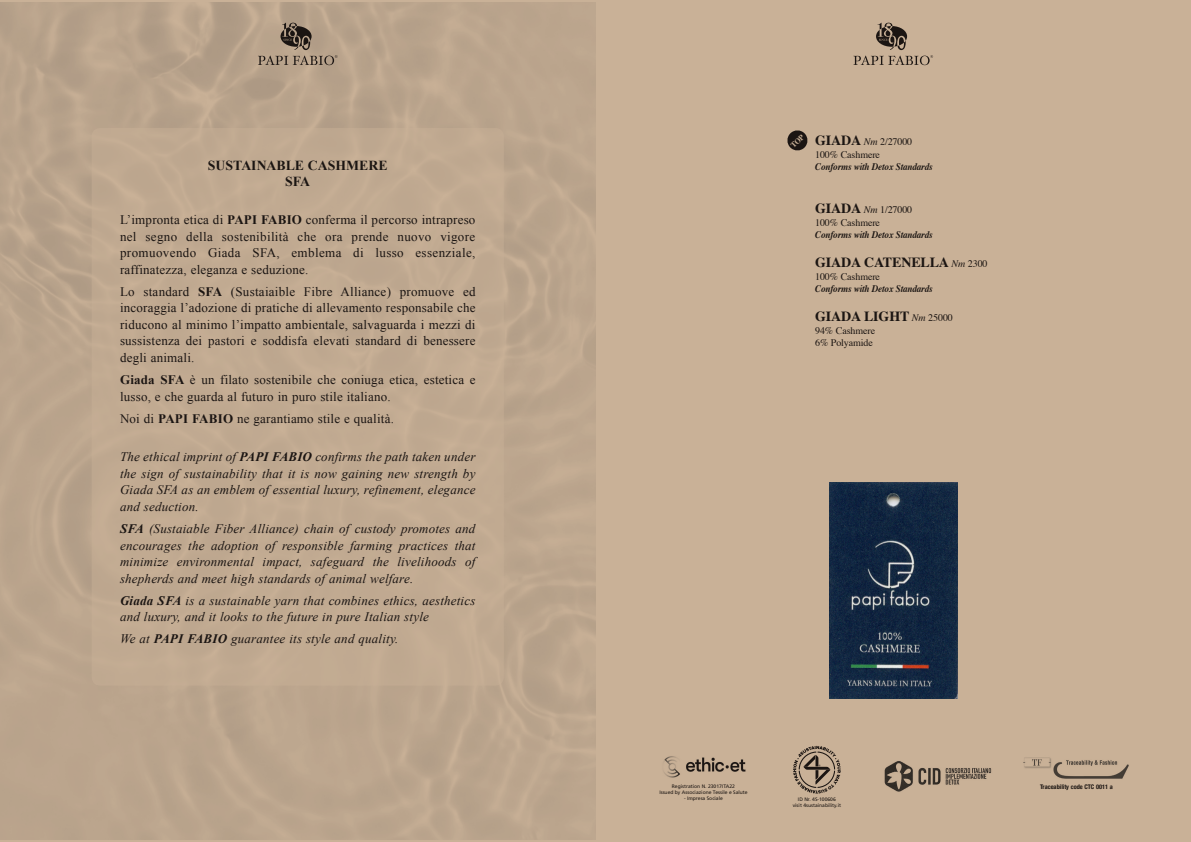
<style>
.page{position:relative;width:1191px;height:842px;background:#fff}
.page>*{position:absolute;margin:0;border:0;box-sizing:border-box;transform-origin:0 0}
.t1{font:700 14px "Times";letter-spacing:-.01em;color:#231f20}
.t2{font:700 13.8px/16px "Times New Roman";color:#231f20;text-align:center}
.t3{font:13px/16.5px "Times New Roman";letter-spacing:.015em;color:#231f20;text-align:justify}
.t4{font:italic 13px/16.5px "Times New Roman";letter-spacing:.015em;color:#231f20;text-align:justify}
.t5{font:10px/12.5px "Times";letter-spacing:-.01em;color:#231f20}
.t6{font:italic 700 10px "Times";letter-spacing:-.01em;color:#231f20;scale:.9 1}
.t7{font:700 condensed 6.3px "Helvetica Neue";color:#231f20}
.t8{font:5px/6px "Frutiger";color:#231f20;text-align:center}
.s1{font-weight:700}
.s2{font-weight:700;font-size:14px}
.s3{font-style:italic}
.s4{font-weight:400;font-style:italic;font-size:10px}
.s5{font-weight:400;font-size:10px}
</style>
<div class="page">
<div style="left:0;top:0;width:1191px;height:842px;background:linear-gradient(to right,#b7a18a,#cdb49a)"></div>
<svg style="left:853px;top:23px;width:80px;height:42px;background:#a8937d"></svg>
<img style="left:1023px;top:757px;width:106px;height:22px">
<img style="left:884px;top:761px;width:108px;height:31px">
<img style="left:664px;top:756px;width:82px;height:22px">
<svg style="left:793px;top:746px;width:47px;height:47px;background:#9c8974"></svg>
<svg style="left:258px;top:23px;width:79px;height:42px;background:#9b8874"></svg>
<div style="left:92px;top:128px;width:412px;height:558px;background:#c1aa91;border-radius:9px"></div>
<img style="left:829px;top:482px;width:128px;height:217px">
<svg style="left:787px;top:130px;width:21px;height:21px"></svg>
<p class="t2" style="left:208px;top:157px;width:181px">SUSTAINABLE CASHMERE<br>SFA</p>
<p class="t3" style="left:120px;top:211px;width:357px">L’impronta etica di <span class="s1">PAPI FABIO</span> conferma il percorso intrapreso nel segno della sostenibilità che ora prende nuovo vigore promuovendo Giada SFA, emblema di lusso essenziale, raffinatezza, eleganza e seduzione.</p>
<p class="t3" style="left:120px;top:283px;width:357px">Lo standard <span class="s1">SFA</span> (Sustaiaible Fibre Alliance) promuove ed incoraggia l’adozione di pratiche di allevamento responsabile che riducono al minimo l’impatto ambientale, salvaguarda i mezzi di sussistenza dei pastori e soddisfa elevati standard di benessere degli animali.</p>
<p class="t3" style="left:120px;top:371px;width:357px"><span class="s1">GIADA SFA</span> è un filato sostenibile che coniuga etica, estetica e lusso, e che guarda al futuro in puro stile italiano.</p>
<p class="t3" style="left:120px;top:410px;width:275px">Noi di <span class="s1">PAPI FABIO</span> ne garantiamo stile e qualità.</p>
<p class="t4" style="left:120px;top:448px;width:357px">The ethical imprint of <span class="s1">PAPI FABIO</span> confirms the path taken under the sign of sustainability that it is now gaining new strength by Giada SFA as an emblem of essential luxury, refinement, elegance and seduction.</p>
<p class="t4" style="left:120px;top:520px;width:357px"><span class="s1">SFA</span> (Sustaiable Fiber Alliance) chain of custody promotes and encourages the adoption of responsible farming practices that minimize environmental impact, safeguard the livelihoods of shepherds and meet high standards of animal welfare.</p>
<p class="t4" style="left:120px;top:592px;width:357px"><span class="s1">Giada SFA</span> is a sustainable yarn that combines ethics, aesthetics and luxury, and it looks to the future in pure Italian style</p>
<p class="t4" style="left:120px;top:630px;width:280px">We at <span class="s1">PAPI FABIO</span> guarantee its style and quality.</p>
<p class="t5" style="left:815px;top:135px;width:99px"><span class="s2">GIADA</span> <span class="s3">Nm</span> 2/27000<br>100% Cashmere</p>
<p class="t6" style="left:815px;top:158px;width:132px">Conforms with Detox Standards</p>
<p class="t5" style="left:815px;top:203px;width:99px"><span class="s2">GIADA</span> <span class="s3">Nm</span> 1/27000<br>100% Cashmere</p>
<p class="t6" style="left:815px;top:226px;width:132px">Conforms with Detox Standards</p>
<p class="t1" style="left:815px;top:249px;width:174px">GIADA CATENELLA <span class="s4">Nm</span> <span class="s5">2300</span></p>
<p class="t5" style="left:815px;top:269px;width:66px">100% Cashmere</p>
<p class="t6" style="left:815px;top:280px;width:132px">Conforms with Detox Standards</p>
<p class="t1" style="left:815px;top:303px;width:139px">GIADA LIGHT <span class="s4">Nm</span> <span class="s5">25000</span></p>
<p class="t5" style="left:815px;top:323px;width:61px">94% Cashmere<br>6% Polyamide</p>
<p class="t8" style="left:672px;top:783px;width:65px">Registration N. 23017ITA22</p>
<p class="t7" style="left:1040px;top:781px;width:74px">Traceability code CTC 0011 a</p>
<p class="t8" style="left:659px;top:789px;width:90px">Issued by Associazione Tessile e Salute</p>
<p class="t8" style="left:684px;top:795px;width:40px">- Impresa Sociale</p>
<p class="t8" style="left:792px;top:796px;width:50px">ID Nr. 4S-100606 visit 4sustainability.it</p>
</div>
